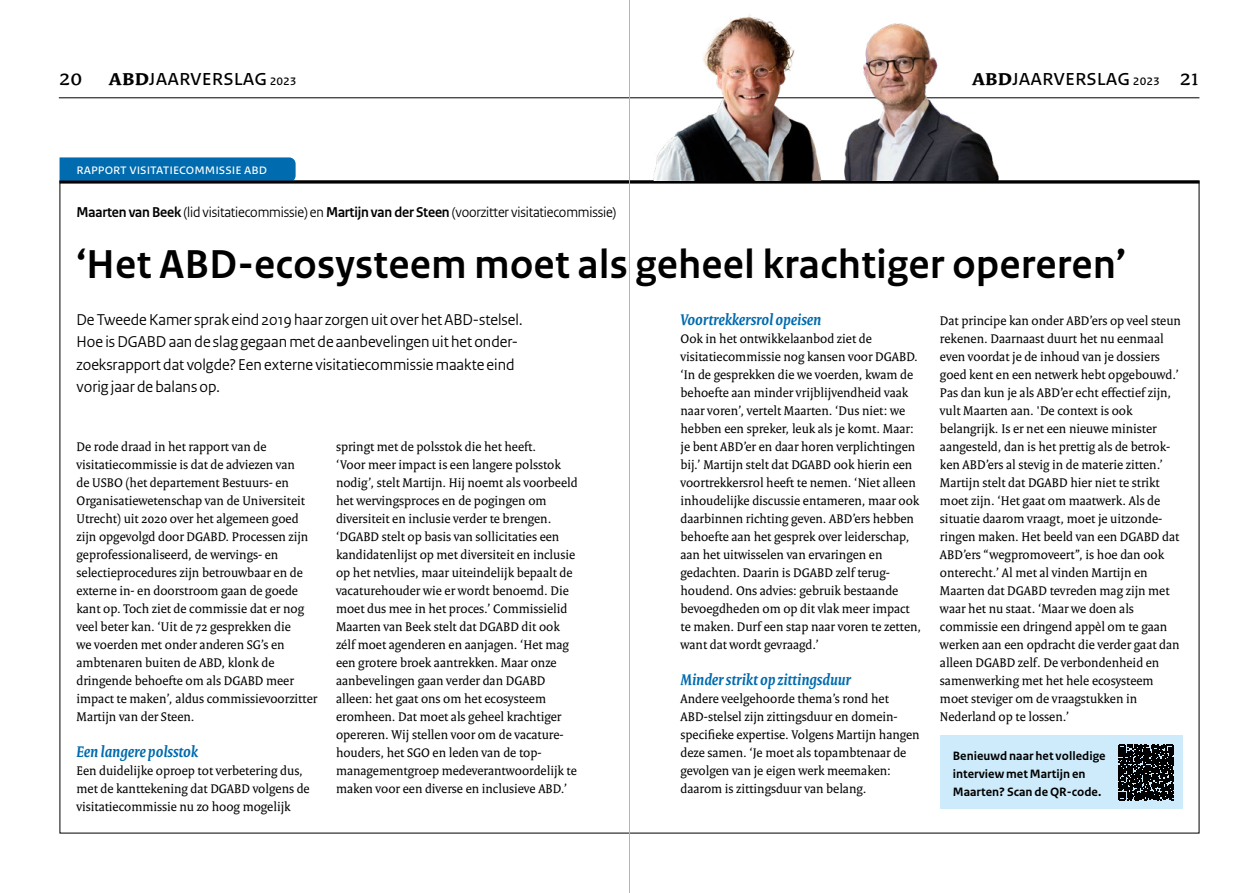
<style>
.page{position:relative;width:1259px;height:893px;background:#fff}
.page>*{position:absolute;margin:0;border:0;box-sizing:border-box;transform-origin:0 0}
.Kop{font:700 42.45px "Rijksoverheid Sans Heading";letter-spacing:.015em;color:#000}
.t1{font:24px "Rijksoverheid Sans Text";color:#000}
.intro{font:16.5px/22.5px "Rijksoverheid Sans Heading";color:#000}
.Tussenkop{font:italic 700 16.5px "Rijksoverheid Serif";color:#006bae}
.Body_Serif__oudespelling{font:15px "Rijksoverheid Sans Heading";letter-spacing:-.01em;color:#000}
.Label_interview{font:15px "Rijksoverheid Sans Text";color:#fff}
.Body_Serif__oudespelling-2{font:13.5px/18px "Rijksoverheid Serif";color:#000}
.body_8_5pt{font:700 12.75px/18px "Rijksoverheid Sans Text";letter-spacing:.005em;color:#000}
.s1{font-family:"Rijksoverheid Serif"}
.s2{font-family:"Rijksoverheid Serif";font-weight:700}
.s3{font-size:15px}
.s4{font-weight:700}
</style>
<div class="page">
<hr style="left:59px;top:97px;width:1140px;height:1px;background:#000">
<div style="left:940px;top:735px;width:242px;height:74px;background:#cdebfa"></div>
<svg style="left:1118px;top:744px;width:55px;height:56px"></svg>
<svg style="left:60px;top:157px;width:236px;height:24px;background:#056cac"></svg>
<hr style="left:60px;top:181px;width:1139px;height:3px;background:#000">
<img style="left:848px;top:23px;width:178px;height:158px">
<img style="left:617px;top:14px;width:231px;height:167px">
<hr style="left:629px;top:0;width:1px;height:893px;background:#b7b5a4">
<h2 class="t1" style="left:60px;top:63px;width:238px"><span class="s1">20</span> <span class="s2">abd</span>Jaarverslag <span class="s3">2023</span></h2>
<h2 class="t1" style="left:972px;top:63px;width:229px"><span class="s2">abd</span>Jaarverslag <span class="s3">2023</span> <span class="s1">21</span></h2>
<p class="Label_interview" style="left:77px;top:160px;width:192px">rapport visitatiecommissie abd</p>
<p class="Body_Serif__oudespelling" style="left:77px;top:203px;width:541px"><span class="s4">Maarten van Beek</span> (lid visitatiecommissie) en <span class="s4">Martijn van der Steen</span> (voorzitter visitatiecommissie)</p>
<p class="Kop" style="left:77px;top:240px;width:1050px">‘Het ABD-ecosysteem moet als geheel krachtiger opereren’</p>
<p class="intro" style="left:77px;top:308px;width:447px">De Tweede Kamer sprak eind 2019 haar zorgen uit over het ABD-stelsel.<br>Hoe is DGABD aan de slag gegaan met de aanbevelingen uit het onder&shy;zoeksrapport dat volgde? Een externe visitatiecommissie maakte eind vorig jaar de balans op.</p>
<p class="Body_Serif__oudespelling-2" style="left:77px;top:437px;width:242px">De rode draad in het rapport van de visitatiecommissie is dat de adviezen van<br>de USBO (het departement Bestuurs- en Organisatiewetenschap van de Universiteit Utrecht) uit 2020 over het algemeen goed zijn opgevolgd door DGABD. Processen zijn geprofessionaliseerd, de wervings- en selectieprocedures zijn betrouwbaar en de externe in- en doorstroom gaan de goede kant op. Toch ziet de commissie dat er nog veel beter kan. ‘Uit de 72 gesprekken die<br>we voerden met onder anderen SG’s en ambtenaren buiten de ABD, klonk de dringende behoefte om als DGABD meer impact te maken’, aldus commissievoorzitter Martijn van der Steen.</p>
<p class="Tussenkop" style="left:77px;top:741px;width:123px">Een langere polsstok</p>
<p class="Body_Serif__oudespelling-2" style="left:77px;top:761px;width:235px">Een duidelijke oproep tot verbetering dus, met de kanttekening dat DGABD volgens de visitatiecommissie nu zo hoog mogelijk</p>
<p class="Body_Serif__oudespelling-2" style="left:336px;top:437px;width:243px">springt met de polsstok die het heeft.<br>‘Voor meer impact is een langere polsstok nodig’, stelt Martijn. Hij noemt als voorbeeld het wervingsproces en de pogingen om diversiteit en inclusie verder te brengen. ‘DGABD stelt op basis van sollicitaties een kandidatenlijst op met diversiteit en inclusie op het netvlies, maar uiteindelijk bepaalt de vacaturehouder wie er wordt benoemd. Die moet dus mee in het proces.’ Commissielid Maarten van Beek stelt dat DGABD dit ook zélf moet agenderen en aanjagen. ‘Het mag een grotere broek aantrekken. Maar onze aanbevelingen gaan verder dan DGABD alleen: het gaat ons om het ecosysteem eromheen. Dat moet als geheel krachtiger opereren. Wij stellen voor om de vacature&shy;houders, het SGO en leden van de top&shy;managementgroep medeverantwoordelijk te maken voor een diverse en inclusieve ABD.’</p>
<p class="Tussenkop" style="left:680px;top:309px;width:142px">Voortrekkersrol opeisen</p>
<p class="Body_Serif__oudespelling-2" style="left:680px;top:329px;width:242px">Ook in het ontwikkelaanbod ziet de visitatiecommissie nog kansen voor DGABD. ‘In de gesprekken die we voerden, kwam de behoefte aan minder vrijblijvendheid vaak naar voren’, vertelt Maarten. ‘Dus niet: we hebben een spreker, leuk als je komt. Maar: je bent ABD’er en daar horen verplichtingen bij.’ Martijn stelt dat DGABD ook hierin een voortrekkersrol heeft te nemen. ‘Niet alleen inhoudelijke discussie entameren, maar ook daarbinnen richting geven. ABD’ers hebben behoefte aan het gesprek over leiderschap, aan het uitwisselen van ervaringen en gedachten. Daarin is DGABD zelf terug&shy;houdend. Ons advies: gebruik bestaande bevoegdheden om op dit vlak meer impact te maken. Durf een stap naar voren te zetten, want dat wordt gevraagd.’</p>
<p class="Tussenkop" style="left:680px;top:669px;width:172px">Minder strikt op zittingsduur</p>
<p class="Body_Serif__oudespelling-2" style="left:680px;top:689px;width:241px">Andere veelgehoorde thema’s rond het ABD-stelsel zijn zittingsduur en domein&shy;specifieke expertise. Volgens Martijn hangen deze samen. ‘Je moet als topambtenaar de gevolgen van je eigen werk meemaken: daarom is zittingsduur van belang.</p>
<p class="Body_Serif__oudespelling-2" style="left:940px;top:311px;width:242px">Dat principe kan onder ABD’ers op veel steun rekenen. Daarnaast duurt het nu eenmaal even voordat je de inhoud van je dossiers goed kent en een netwerk hebt opgebouwd.’ Pas dan kun je als ABD’er echt effectief zijn, vult Maarten aan. 'De context is ook belangrijk. Is er net een nieuwe minister aangesteld, dan is het prettig als de betrok&shy;ken ABD’ers al stevig in de materie zitten.’ Martijn stelt dat DGABD hier niet te strikt moet zijn. ‘Het gaat om maatwerk. Als de situatie daarom vraagt, moet je uitzonde&shy;ringen maken. Het beeld van een DGABD dat ABD’ers “wegpromoveert”, is hoe dan ook onterecht.’ Al met al vinden Martijn en Maarten dat DGABD tevreden mag zijn met waar het nu staat. ‘Maar we doen als commissie een dringend appèl om te gaan werken aan een opdracht die verder gaat dan alleen DGABD zelf. De verbondenheid en samenwerking met het hele ecosysteem moet steviger om de vraagstukken in Nederland op te lossen.’</p>
<p class="body_8_5pt" style="left:952px;top:747px;width:154px">Benieuwd naar het volledige interview met Martijn en<br>Maarten? Scan de QR-code.</p>
</div>
